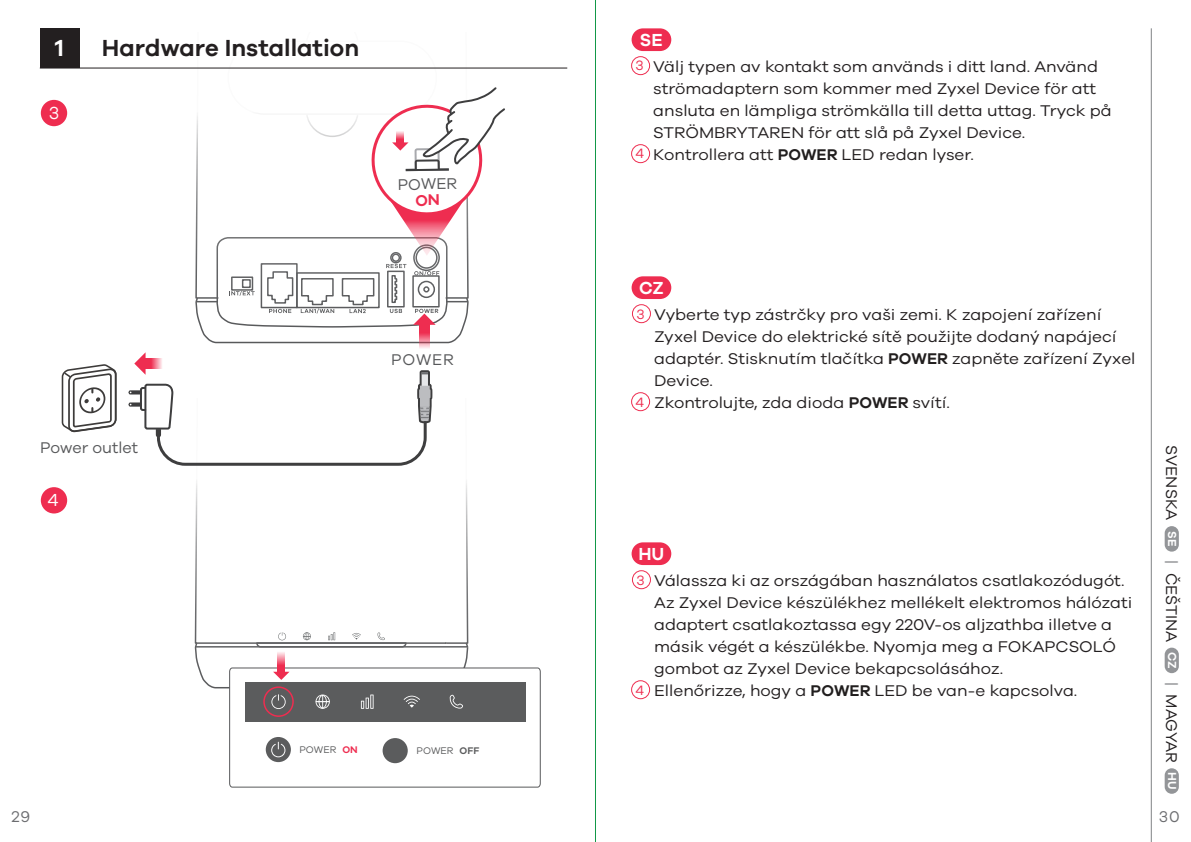
<style>
.page{position:relative;width:1191px;height:842px;background:#fff}
.page>*{position:absolute;margin:0;border:0;box-sizing:border-box;transform-origin:0 0}
.t1{font:600 24px "Galano Grotesque";color:#231f20}
.t2{font:600 24px "Galano Grotesque";color:#fff}
.t3{font:600 18px "Galano Grotesque";color:#fff}
.t4{font:18px "Galano Grotesque";color:#fff}
.t5{font:16px/22px "Galano Grotesque";color:#231f20;scale:1.06 1}
.t6{font:16px "Galano Grotesque";color:#231f20}
.t7{font:16px "Galano Grotesque";color:#57585a}
.t8{font:16px "Galano Grotesque";color:#6c6d70}
.t9{font:14px "Galano Grotesque";color:#ee2d50}
.t10{font:10px "Galano Grotesque";color:#5b5c5d}
.s1{font-weight:600;color:#ee2d50}
.s2{font-weight:600}
.s3{font-weight:600;color:#211e1e}
.s4{font-weight:600;font-size:12px;color:#fff}
.s5{color:#808285}
</style>
<div class="page">
<hr style="left:40px;top:68px;width:527px;height:1px;background:#231f20">
<div style="left:40px;top:28px;width:39px;height:40px;background:#231f20"></div>
<div style="left:40px;top:99px;width:28px;height:28px;background:#ee2d50;border-radius:50%"></div>
<div style="left:39px;top:98px;width:30px;height:30px;border:2px solid #fff;border-radius:50%"></div>
<div style="left:40px;top:486px;width:28px;height:28px;background:#ee2d50;border-radius:50%"></div>
<div style="left:39px;top:485px;width:30px;height:30px;border:2px solid #fff;border-radius:50%"></div>
<svg style="left:62px;top:364px;width:54px;height:69px"></svg>
<hr style="left:595px;top:0;width:1px;height:842px;background:#129847">
<hr style="left:1151px;top:28px;width:1px;height:814px;background:#808285">
<div style="left:1164px;top:526px;width:14px;height:26px;background:#939598;border-radius:7px"></div>
<div style="left:1164px;top:648px;width:14px;height:25px;background:#939598;border-radius:7px"></div>
<div style="left:1164px;top:768px;width:14px;height:26px;background:#939598;border-radius:7px"></div>
<div style="left:631px;top:28px;width:40px;height:23px;background:#ee2d50;border-radius:11px"></div>
<div style="left:631px;top:56px;width:19px;height:19px;border:1px solid #ee2d50;border-radius:50%"></div>
<div style="left:631px;top:144px;width:19px;height:19px;border:1px solid #ee2d50;border-radius:50%"></div>
<div style="left:632px;top:304px;width:19px;height:19px;border:1px solid #ee2d50;border-radius:50%"></div>
<div style="left:631px;top:392px;width:19px;height:19px;border:1px solid #ee2d50;border-radius:50%"></div>
<div style="left:632px;top:570px;width:19px;height:19px;border:1px solid #ee2d50;border-radius:50%"></div>
<div style="left:631px;top:680px;width:19px;height:19px;border:1px solid #ee2d50;border-radius:50%"></div>
<div style="left:631px;top:276px;width:40px;height:23px;background:#ee2d50;border-radius:11px"></div>
<div style="left:631px;top:542px;width:40px;height:23px;background:#ee2d50;border-radius:11px"></div>
<svg style="left:128px;top:67px;width:413px;height:721px"></svg>
<h1 class="t2" style="left:55px;top:33px;width:10px">1</h1>
<h1 class="t1" style="left:102px;top:33px;width:259px">Hardware Installation</h1>
<p class="t4" style="left:49px;top:102px;width:12px">3</p>
<p class="t7" style="left:40px;top:438px;width:99px">Power outlet</p>
<p class="t4" style="left:47px;top:489px;width:13px">4</p>
<p class="t7" style="left:397px;top:175px;width:61px;rotate:-1deg">POWER</p>
<p class="t7" style="left:391px;top:350px;width:64px">POWER</p>
<p class="t10" style="left:299px;top:743px;width:60px">POWER <span class="s1">ON</span></p>
<p class="t10" style="left:416px;top:744px;width:64px">POWER <span class="s2">OFF</span></p>
<p class="t3" style="left:640px;top:29px;width:24px">SE</p>
<p class="t5" style="left:653px;top:55px;width:434px">Välj typen av kontakt som används i ditt land. Använd strömadaptern som kommer med Zyxel Device för att ansluta en lämpliga strömkälla till detta uttag. Tryck på STRÖMBRYTAREN för att slå på Zyxel Device.<br>Kontrollera att <span class="s3">POWER</span> LED redan lyser.</p>
<p class="t9" style="left:635px;top:57px;width:10px">3</p>
<p class="t9" style="left:635px;top:145px;width:10px">4</p>
<p class="t3" style="left:639px;top:277px;width:26px">CZ</p>
<p class="t9" style="left:636px;top:305px;width:10px">3</p>
<p class="t9" style="left:635px;top:393px;width:10px">4</p>
<p class="t5" style="left:654px;top:303px;width:456px">Vyberte typ zástrčky pro vaši zemi. K zapojení zařízení Zyxel Device do elektrické sítě použijte dodaný napájecí adaptér. Stisknutím tlačítka <span class="s3">POWER</span> zapněte zařízení Zyxel Device.<br>Zkontrolujte, zda dioda <span class="s3">POWER</span> svítí.</p>
<p class="t3" style="left:638px;top:543px;width:27px">HU</p>
<p class="t9" style="left:636px;top:571px;width:10px">3</p>
<p class="t9" style="left:635px;top:681px;width:10px">4</p>
<p class="t5" style="left:654px;top:569px;width:452px">Válassza ki az országában használatos csatlakozódugót.<br>Az Zyxel Device készülékhez mellékelt elektromos hálózati adaptert csatlakoztassa egy 220V-os aljzathba illetve a másik végét a készülékbe. Nyomja meg a FOKAPCSOLÓ gombot az Zyxel Device bekapcsolásához.<br>Ellenőrizze, hogy a <span class="s3">POWER</span> LED be van-e kapcsolva.</p>
<p class="t6" style="left:1181px;top:445px;width:346px;rotate:90deg">SVENSKA <span class="s4">SE</span> <span class="s5">|</span> ČEŠTINA <span class="s4">CZ</span> <span class="s5">|</span> MAGYAR <span class="s4">HU</span></p>
<p class="t8" style="left:11px;top:807px;width:20px">29</p>
<p class="t8" style="left:1158px;top:807px;width:22px">30</p>
</div>
